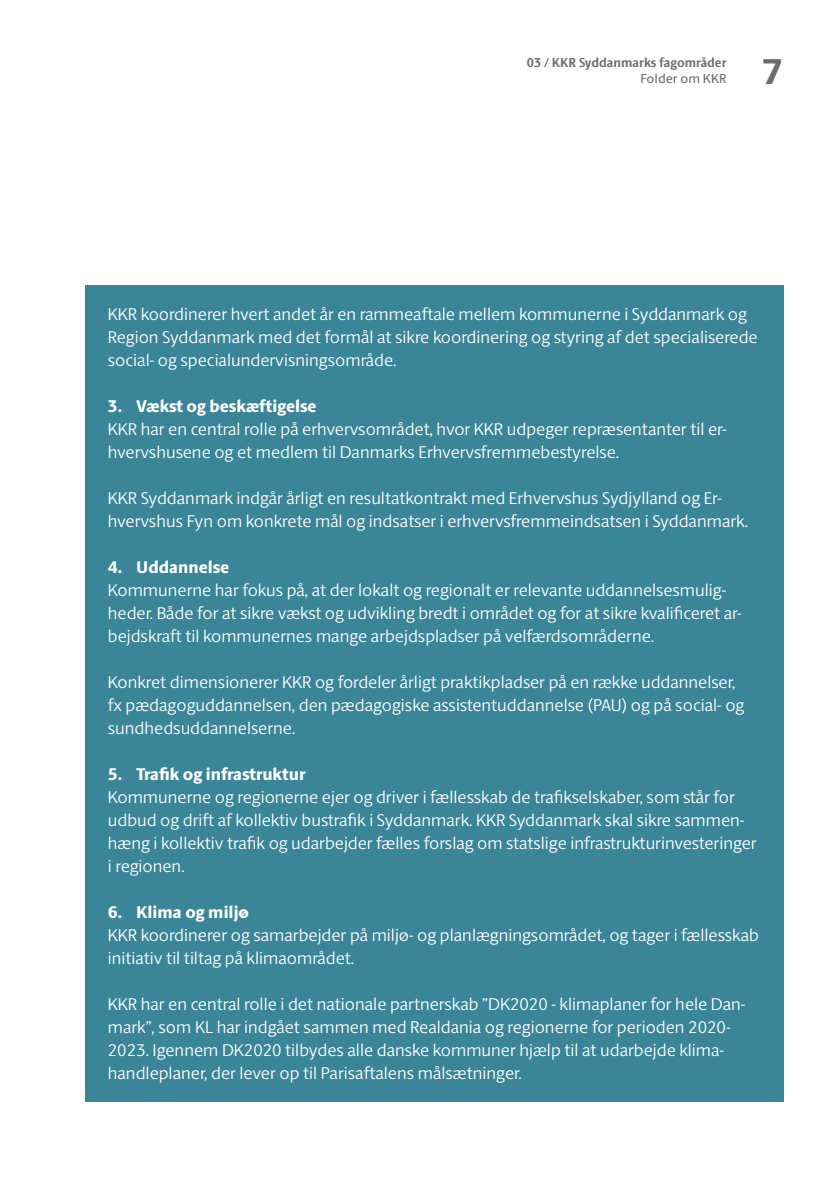
<style>
.page{position:relative;width:840px;height:1191px;background:#fff}
.page>*{position:absolute;margin:0;border:0;box-sizing:border-box;transform-origin:0 0}
.t1{font:800 36px "ID Sans";color:#6c6d70}
.Brødtekst_-_SERIF{font:300 17px/23px "ID Sans";color:#fff}
.Brødtekst_-_SERIF-2{font:800 17px "ID Sans";color:#fff}
.t2{font:700 13px "ID Sans";color:#6c6d70}
.t3{font:13px "ID Sans";color:#6c6d70}
</style>
<div class="page">
<div style="left:85px;top:286px;width:697px;height:816px;background:#3a8597"></div>
<p class="t2" style="left:526px;top:54px;width:201px">03 / KKR Syddanmarks fagområder</p>
<p class="t3" style="left:640px;top:70px;width:87px">Folder om KKR</p>
<h1 class="t1" style="left:761px;top:49px;width:23px">7</h1>
<p class="Brødtekst_-_SERIF" style="left:108px;top:302px;width:651px">KKR koordinerer hvert andet år en rammeaftale mellem kommunerne i Syddanmark og<br>Region Syddanmark med det formål at sikre koordinering og styring af det specialiserede social- og specialundervisningsområde.</p>
<p class="Brødtekst_-_SERIF-2" style="left:108px;top:395px;width:210px">3. Vækst og beskæftigelse</p>
<p class="Brødtekst_-_SERIF" style="left:108px;top:417px;width:620px">KKR har en central rolle på erhvervsområdet, hvor KKR udpeger repræsentanter til er&shy;hvervshusene og et medlem til Danmarks Erhvervsfremmebestyrelse.</p>
<p class="Brødtekst_-_SERIF" style="left:108px;top:486px;width:641px">KKR Syddanmark indgår årligt en resultatkontrakt med Erhvervshus Sydjylland og Er&shy;hvervshus Fyn om konkrete mål og indsatser i erhvervsfremmeindsatsen i Syddanmark.</p>
<p class="Brødtekst_-_SERIF-2" style="left:108px;top:556px;width:123px">4. Uddannelse</p>
<p class="Brødtekst_-_SERIF" style="left:108px;top:578px;width:635px">Kommunerne har fokus på, at der lokalt og regionalt er relevante uddannelsesmulig&shy;heder. Både for at sikre vækst og udvikling bredt i området og for at sikre kvalificeret ar&shy;bejdskraft til kommunernes mange arbejdspladser på velfærdsområderne.</p>
<p class="Brødtekst_-_SERIF" style="left:108px;top:670px;width:637px">Konkret dimensionerer KKR og fordeler årligt praktikpladser på en række uddannelser, fx pædagoguddannelsen, den pædagogiske assistentuddannelse (PAU) og på social- og sundhedsuddannelserne.</p>
<p class="Brødtekst_-_SERIF-2" style="left:108px;top:763px;width:199px">5. Trafik og infrastruktur</p>
<p class="Brødtekst_-_SERIF" style="left:108px;top:785px;width:650px">Kommunerne og regionerne ejer og driver i fællesskab de trafikselskaber, som står for udbud og drift af kollektiv bustrafik i Syddanmark. KKR Syddanmark skal sikre sammen&shy;hæng i kollektiv trafik og udarbejder fælles forslag om statslige infrastrukturinvesteringer i regionen.</p>
<p class="Brødtekst_-_SERIF-2" style="left:108px;top:901px;width:142px">6. Klima og miljø</p>
<p class="Brødtekst_-_SERIF" style="left:108px;top:923px;width:652px">KKR koordinerer og samarbejder på miljø- og planlægningsområdet, og tager i fællesskab initiativ til tiltag på klimaområdet.</p>
<p class="Brødtekst_-_SERIF" style="left:108px;top:992px;width:638px">KKR har en central rolle i det nationale partnerskab ”DK2020 - klimaplaner for hele Dan&shy;mark”, som KL har indgået sammen med Realdania og regionerne for perioden 2020- 2023. Igennem DK2020 tilbydes alle danske kommuner hjælp til at udarbejde klima&shy;handleplaner, der lever op til Parisaftalens målsætninger.</p>
</div>
